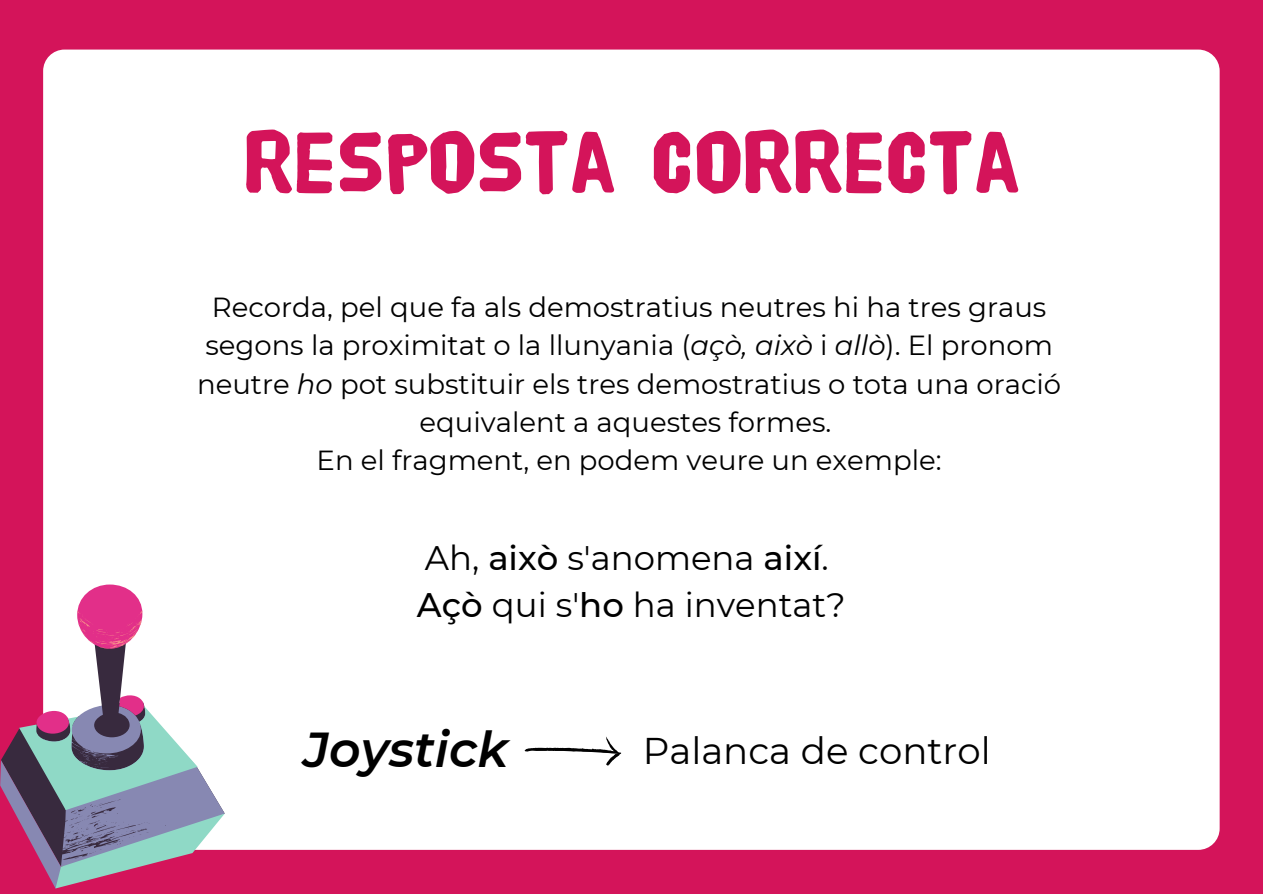
<style>
.page{position:relative;width:1263px;height:894px;background:#fff}
.page>*{position:absolute;margin:0;border:0;box-sizing:border-box;transform-origin:0 0}
.t1{font:90px "HVD Poster Clean";color:#d4145a}
.t2{font:italic 600 48.9px "Montserrat";color:#000}
.t3{font:37.05px "Montserrat";color:#000}
.t4{font:33.9px/47.1px "Montserrat";color:#000}
.t5{font:27.6px/38.2px "Montserrat";color:#000;text-align:center}
.s1{font-style:italic}
.s2{font-weight:500}
</style>
<div class="page">
<div style="left:0;top:0;width:1263px;height:893px;background:#d4145a"></div>
<div style="left:43px;top:50px;width:1177px;height:799px;background:#fff;border-radius:21px"></div>
<svg style="left:525px;top:736px;width:97px;height:29px"></svg>
<svg style="left:0;top:584px;width:225px;height:304px"></svg>
<h1 class="t1" style="left:243px;top:116px;width:777px">RESPOSTA CORRECTA</h1>
<p class="t5" style="left:197px;top:288px;width:866px">Recorda, pel que fa als demostratius neutres hi ha tres graus segons la proximitat o la llunyania (<span class="s1">açò, això</span> i <span class="s1">allò</span>). El pronom neutre <span class="s1">ho</span> pot substituir els tres demostratius o tota una oració equivalent a aquestes formes.<br>En el fragment, en podem veure un exemple:</p>
<p class="t4" style="left:417px;top:534px;width:430px">Ah, <span class="s2">això</span> s'anomena <span class="s2">així</span>.<br><span class="s2">Açò</span> qui s'<span class="s2">ho</span> ha inventat?</p>
<h2 class="t2" style="left:303px;top:719px;width:206px">Joystick</h2>
<h3 class="t3" style="left:643px;top:727px;width:349px">Palanca de control</h3>
</div>
